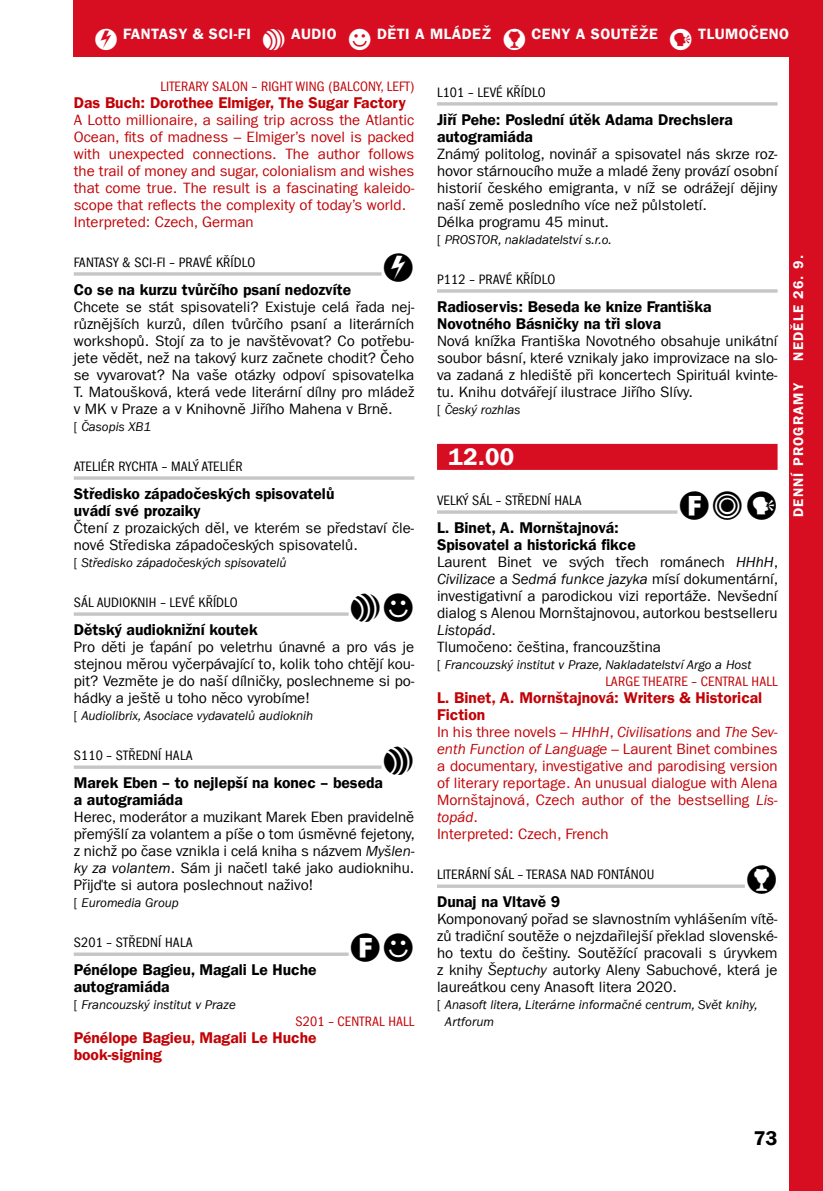
<style>
.page{position:relative;width:823px;height:1191px;background:#fff}
.page>*{position:absolute;margin:0;border:0;box-sizing:border-box;transform-origin:0 0}
.t1{font:24px "Franklin Gothic LT Com Dm";color:#fff}
.t2{font:20px "PIKTO21";letter-spacing:.01em;color:#000}
.t3{font:20px "Franklin Gothic LT Com Dm";color:#000}
.t4{font:15.6px/17px "Franklin Gothic LT Com Dm";color:#000}
.t5{font:15.6px/17px "Franklin Gothic LT Com Dm";color:#c20206}
.t6{font:15px/17px "Franklin Gothic LT Com";color:#000;text-align:justify}
.t7{font:15px/17px "Franklin Gothic LT Com";color:#c20206}
.t8{font:15px "Franklin Gothic LT Com Dm";letter-spacing:.03em;color:#fff}
.t9{font:condensed 14px "Franklin Gothic LT Com";letter-spacing:.01em;color:#000}
.t10{font:condensed 14px "Franklin Gothic LT Com";letter-spacing:.01em;color:#c20206}
.t11{font:14px "Franklin Gothic LT Com Dm";letter-spacing:.08em;color:#fff}
.t12{font:italic 13px/17px "Franklin Gothic LT Com";color:#000}
.s1{font-family:"PIKTO21"}
.s2{font-style:normal}
.s3{font-style:italic}
</style>
<div class="page">
<div style="left:788px;top:0;width:34px;height:1191px;background:#d70e22"></div>
<div style="left:74px;top:0;width:748px;height:57px;background:#d70e22"></div>
<hr style="left:74px;top:272px;width:340px;height:4px;background:#cccece">
<div style="left:381px;top:270px;width:33px;height:10px;background:#fff"></div>
<svg style="left:74px;top:476px;width:340px;height:4px"></svg>
<svg style="left:74px;top:612px;width:274px;height:4px"></svg>
<svg style="left:74px;top:765px;width:307px;height:4px"></svg>
<svg style="left:74px;top:952px;width:274px;height:4px"></svg>
<svg style="left:437px;top:102px;width:340px;height:4px"></svg>
<hr style="left:437px;top:289px;width:340px;height:4px;background:#cdcfcf">
<div style="left:437px;top:444px;width:340px;height:26px;background:#d70e22"></div>
<svg style="left:437px;top:510px;width:240px;height:4px"></svg>
<svg style="left:437px;top:884px;width:307px;height:4px"></svg>
<p class="t8" style="left:93px;top:25px;width:696px"><span class="s1">5</span> FANTASY &amp; SCI-FI <span class="s1">6</span> AUDIO <span class="s1">7</span> DĚTI A MLÁDEŽ <span class="s1">8</span> CENY A SOUTĚŽE <span class="s1">0</span> TLUMOČENO</p>
<p class="t10" style="left:160px;top:78px;width:255px">LITERARY SALON – RIGHT WING (BALCONY, LEFT)</p>
<p class="t5" style="left:74px;top:94px;width:333px">Das Buch: Dorothee Elmiger, The Sugar Factory</p>
<p class="t7" style="left:74px;top:111px;width:342px">A Lotto millionaire, a sailing trip across the Atlantic Ocean, fits of madness – Elmiger’s novel is packed with unexpected connections. The author follows the trail of money and sugar, colonialism and wishes that come true. The result is a fascinating kaleido&shy;scope that reflects the complexity of today’s world.<br>Interpreted: Czech, German</p>
<p class="t9" style="left:74px;top:254px;width:179px">FANTASY &amp; SCI -FI – PRAV É KŘÍDLO</p>
<h2 class="t2" style="left:381px;top:248px;width:34px">5</h2>
<p class="t4" style="left:74px;top:281px;width:279px">Co se na kurzu tvůrčího psaní nedozvíte</p>
<p class="t6" style="left:74px;top:298px;width:342px">Chcete se stát spisovateli? Existuje celá řada nej&shy;různějších kurzů, dílen tvůrčího psaní a literárních workshopů. Stojí za to je navštěvovat? Co potřebu&shy;jete vědět, než na takový kurz začnete chodit? Čeho se vyvarovat? Na vaše otázky odpoví spisovatelka T. Matoušková, která vede literární dílny pro mládež v MK v Praze a v Knihovně Jiřího Mahena v Brně.</p>
<p class="t12" style="left:74px;top:418px;width:79px"><span class="s2">[</span> Časopis XB1</p>
<p class="t9" style="left:74px;top:458px;width:170px">ATELIÉ R RYCHTA – MALÝ ATELIÉ R</p>
<p class="t4" style="left:74px;top:485px;width:262px">Středisko západočeských spisovatelů uvádí své prozaiky</p>
<p class="t6" style="left:74px;top:519px;width:342px">Čtení z prozaických děl, ve kterém se představí čle&shy;nové Střediska západočeských spisovatelů.</p>
<p class="t12" style="left:74px;top:554px;width:214px"><span class="s2">[</span> Středisko západočeských spisovatelů</p>
<p class="t9" style="left:74px;top:594px;width:161px">SÁL AUDI OKNIH – LEVÉ KŘÍDLO</p>
<h2 class="t2" style="left:348px;top:588px;width:67px">67</h2>
<p class="t4" style="left:74px;top:621px;width:185px">Dětský audioknižní koutek</p>
<p class="t6" style="left:74px;top:638px;width:342px">Pro děti je ťapání po veletrhu únavné a pro vás je stejnou měrou vyčerpávající to, kolik toho chtějí kou&shy;pit? Vezměte je do naší dílničky, poslechneme si po&shy;hádky a ještě u toho něco vyrobíme!</p>
<p class="t12" style="left:74px;top:707px;width:241px"><span class="s2">[</span> Audiolibrix, Asociace vydavatelů audioknih</p>
<p class="t9" style="left:74px;top:747px;width:117px">S110 – STŘEDNÍ HALA</p>
<h2 class="t2" style="left:381px;top:741px;width:34px">6</h2>
<p class="t4" style="left:74px;top:774px;width:310px">Marek Eben – to nejlepší na konec – beseda a autogramiáda</p>
<p class="t6" style="left:74px;top:808px;width:342px">Herec, moderátor a muzikant Marek Eben pravidelně přemýšlí za volantem a píše o tom úsměvné fejetony, z nichž po čase vznikla i celá kniha s názvem <span class="s3">Myšlen&shy;ky za volantem</span>. Sám ji načetl také jako audioknihu.<br>Přijďte si autora poslechnout naživo!</p>
<p class="t12" style="left:74px;top:894px;width:106px"><span class="s2">[</span> Euromedia Group</p>
<p class="t9" style="left:74px;top:934px;width:117px">S201 – STŘEDNÍ HALA</p>
<h2 class="t2" style="left:348px;top:928px;width:67px">17</h2>
<p class="t4" style="left:74px;top:961px;width:244px">Pénélope Bagieu, Magali Le Huche autogramiáda</p>
<p class="t12" style="left:74px;top:996px;width:163px"><span class="s2">[</span> Francouzský institut v Praze</p>
<p class="t10" style="left:295px;top:1013px;width:64px">S201 – CENTRA</p>
<p class="t10" style="left:379px;top:1013px;width:37px">L HALL</p>
<p class="t5" style="left:74px;top:1029px;width:244px">Pénélope Bagieu, Magali Le Huche book-signing</p>
<p class="t9" style="left:437px;top:84px;width:109px">L101 – LEVÉ KŘÍDLO</p>
<p class="t4" style="left:437px;top:111px;width:297px">Jiří Pehe: Poslední útěk Adama Drechslera autogramiáda</p>
<p class="t6" style="left:437px;top:145px;width:342px;text-align:left">Známý politolog, novinář a spisovatel nás skrze roz&shy;hovor stárnoucího muže a mladé ženy provází osobní historií českého emigranta, v níž se odrážejí dějiny naší země posledního více než půlstoletí.<br>Délka programu 45 minut.</p>
<p class="t12" style="left:437px;top:231px;width:176px"><span class="s2">[</span> PROSTOR, nakladatelství s.r.o.</p>
<p class="t9" style="left:437px;top:271px;width:118px">P112 – PRAVÉ KŘÍDLO</p>
<p class="t4" style="left:437px;top:298px;width:276px">Radioservis: Beseda ke knize Františka<br>Novotného Básničky na tři slova</p>
<p class="t6" style="left:437px;top:332px;width:342px">Nová knížka Františka Novotného obsahuje unikátní soubor básní, které vznikaly jako improvizace na slo&shy;va zadaná z hlediště při koncertech Spirituál kvinte&shy;tu. Knihu dotvářejí ilustrace Jiřího Slívy.</p>
<p class="t12" style="left:437px;top:401px;width:85px"><span class="s2">[</span> Český rozhlas</p>
<h1 class="t1" style="left:448px;top:442px;width:67px">12.00</h1>
<p class="t9" style="left:437px;top:492px;width:143px">VELKÝ SÁL – STŘEDNÍ HALA</p>
<h2 class="t2" style="left:677px;top:486px;width:102px">120</h2>
<p class="t4" style="left:437px;top:519px;width:200px">L. Binet, A. Mornštajnová:<br>Spisovatel a historická fikce</p>
<p class="t6" style="left:437px;top:553px;width:342px;text-align:left">Laurent Binet ve svých třech románech <span class="s3">HHhH</span>, <span class="s3">Civilizace</span> a <span class="s3">Sedmá funkce jazyka</span> mísí dokumentární, investigativní a parodickou vizi reportáže. Nevšední dialog s Alenou Mornštajnovou, autorkou bestselleru <span class="s3">Listopád</span>.<br>Tlumočeno: čeština, francouzština</p>
<p class="t12" style="left:437px;top:656px;width:315px"><span class="s2">[</span> Francouzský institut v Praze, Nakladatelství Argo a Host</p>
<p class="t10" style="left:605px;top:673px;width:117px">LARGE THEATRE – CENTRA</p>
<p class="t10" style="left:741px;top:673px;width:37px">L HALL</p>
<p class="t5" style="left:437px;top:689px;width:326px">L. Binet, A. Mornštajnová: Writers &amp; Historical<br>Fiction</p>
<p class="t7" style="left:437px;top:723px;width:342px">In his three novels – <span class="s3">HHhH</span>, <span class="s3">Civilisations</span> and <span class="s3">The Sev&shy;enth Function of Language</span> – Laurent Binet combines a documentary, investigative and parodising version of literary reportage. An unusual dialogue with Alena Mornštajnová, Czech author of the bestselling <span class="s3">Lis&shy;topád</span>.<br>Interpreted: Czech, French</p>
<p class="t9" style="left:437px;top:866px;width:175px">LITERÁRNÍ SÁL – TERASA NAD FONTÁNO</p>
<p class="t9" style="left:646px;top:866px;width:9px">U</p>
<h2 class="t2" style="left:744px;top:860px;width:34px">8</h2>
<p class="t4" style="left:437px;top:893px;width:125px">Dunaj na Vltavě 9</p>
<p class="t6" style="left:437px;top:910px;width:342px">Komponovaný pořad se slavnostním vyhlášením vítě&shy;zů tradiční soutěže o nejzdařilejší překlad slovenské&shy;ho textu do češtiny. Soutěžící pracovali s úryvkem z knihy <span class="s3">Šeptuchy</span> autorky Aleny Sabuchové, která je laureátkou ceny Anasoft litera 2020.</p>
<p class="t12" style="left:444px;top:996px;width:314px;text-indent:-8px"><span class="s2">[</span> Anasoft litera, Literárne informačné centrum, Svět knihy,<br>Artforum</p>
<p class="t11" style="left:789px;top:360px;width:107px;rotate:-90deg">NEDĚLE 26. 9.</p>
<p class="t11" style="left:789px;top:517px;width:135px;rotate:-90deg">DENNÍ PROGRAMY</p>
<h2 class="t3" style="left:753px;top:1126px;width:25px">73</h2>
</div>
